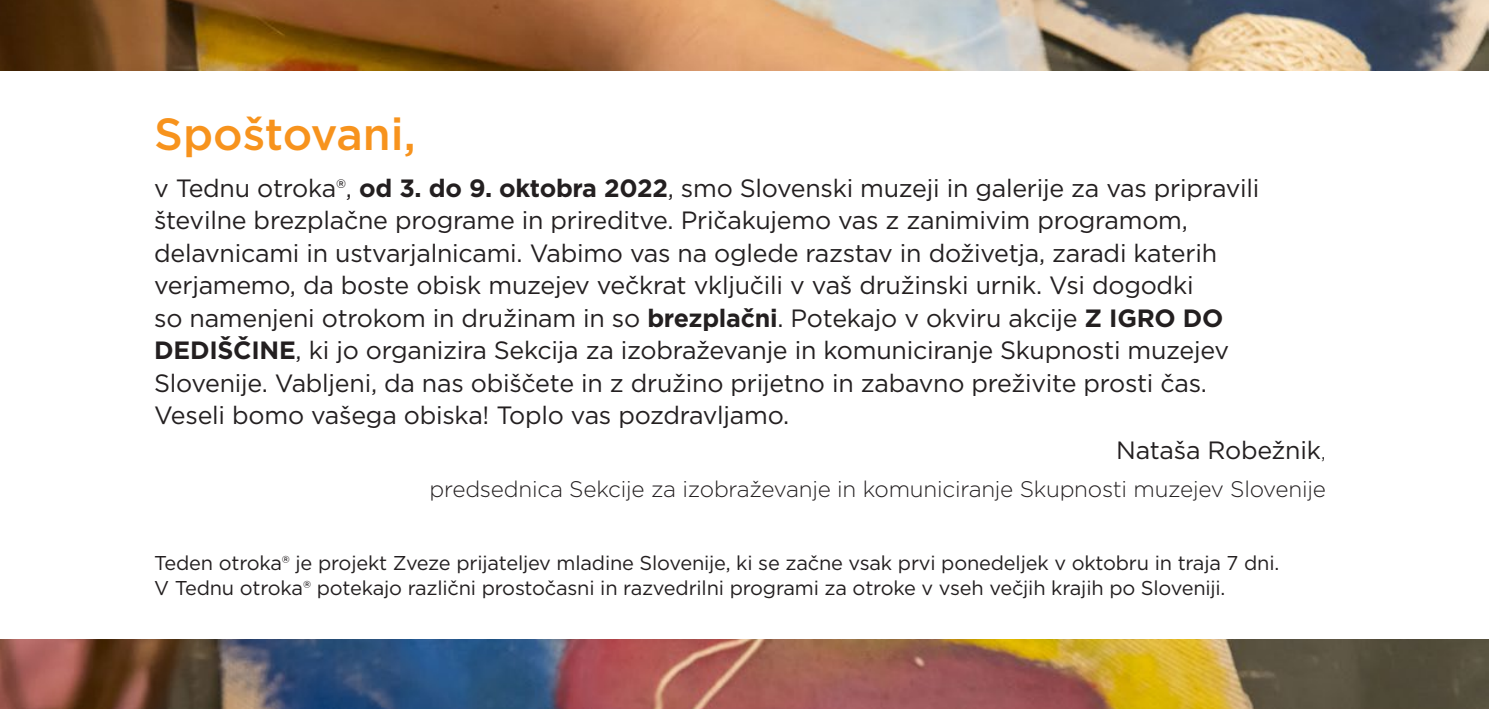
<style>
.page{position:relative;width:1489px;height:709px;background:#fff}
.page>*{position:absolute;margin:0;border:0;box-sizing:border-box;transform-origin:0 0}
.t1{font:500 45px "Gotham";color:#f7931d}
.t2{font:25px/32.5px "Gotham";letter-spacing:-.01em;color:#231f20}
.t3{font:300 22.5px "Gotham";letter-spacing:-.01em;color:#231f20}
.t4{font:20px/25px "Gotham";letter-spacing:-.01em;color:#231f20}
.s1{font-weight:700}
.s2{font-weight:300;font-size:22.5px}
</style>
<div class="page">
<img style="left:0;top:0;width:1488px;height:709px">
<div style="left:0;top:71px;width:1488px;height:567px;background:#fff"></div>
<h1 class="t1" style="left:154px;top:105px;width:263px">Spoštovani,</h1>
<p class="t2" style="left:154px;top:171px;width:1106px">v Tednu otroka®, <span class="s1">od 3. do 9. oktobra 2022</span>, smo Slovenski muzeji in galerije za vas pripravili številne brezplačne programe in prireditve. Pričakujemo vas z zanimivim programom, delavnicami in ustvarjalnicami. Vabimo vas na oglede razstav in doživetja, zaradi katerih verjamemo, da boste obisk muzejev večkrat vključili v vaš družinski urnik. Vsi dogodki<br>so namenjeni otrokom in družinam in so <span class="s1">brezplačni</span>. Potekajo v okviru akcije <span class="s1">Z IGRO DO DEDIŠČINE</span>, ki jo organizira Sekcija za izobraževanje in komuniciranje Skupnosti muzejev Slovenije. Vabljeni, da nas obiščete in z družino prijetno in zabavno preživite prosti čas.<br>Veseli bomo vašega obiska! Toplo vas pozdravljamo.</p>
<p class="t2" style="left:1116px;top:434px;width:211px">Nataša Robežnik<span class="s2">,</span></p>
<p class="t3" style="left:429px;top:474px;width:897px">predsednica Sekcije za izobraževanje in komuniciranje Skupnosti muzejev Slovenije</p>
<p class="t4" style="left:154px;top:549px;width:1126px">Teden otroka® je projekt Zveze prijateljev mladine Slovenije, ki se začne vsak prvi ponedeljek v oktobru in traja 7 dni.<br>V Tednu otroka® potekajo različni prostočasni in razvedrilni programi za otroke v vseh večjih krajih po Sloveniji.</p>
</div>
